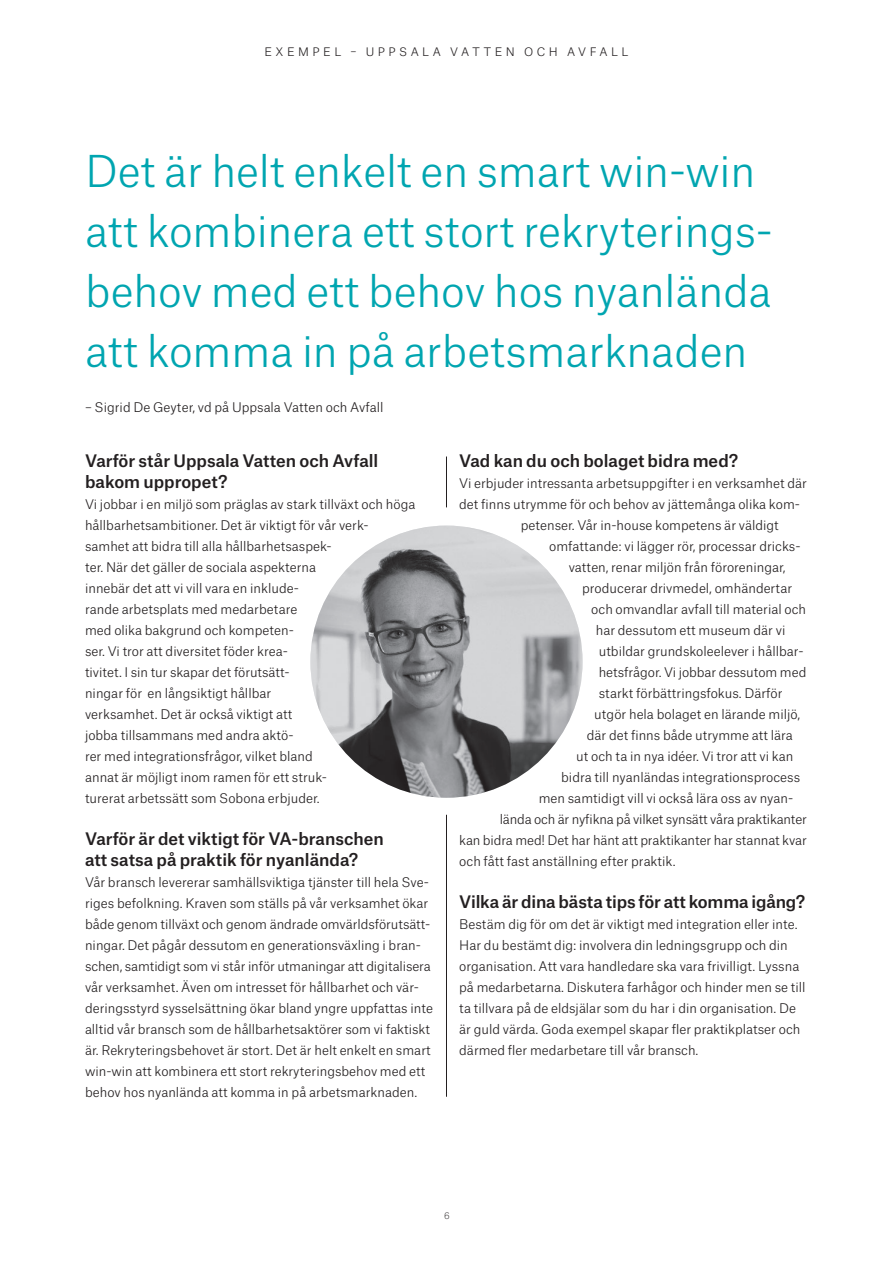
<style>
.page{position:relative;width:893px;height:1263px;background:#fff}
.page>*{position:absolute;margin:0;border:0;box-sizing:border-box;transform-origin:0 0}
.t1{font:300 42px/60px "Atlas Grotesk";letter-spacing:-.005em;color:#00a5b0}
.t2{font:500 16.5px/21px "Atlas Grotesk";color:#231f20}
.t3{font:300 12.75px/21px "Atlas Grotesk";color:#231f20}
.t4{font:300 11.25px "Atlas Grotesk";letter-spacing:.31em;color:#231f20}
.t5{font:100 9px "Atlas Grotesk";color:#231f20}
</style>
<div class="page">
<img style="left:310px;top:526px;width:273px;height:272px;border-radius:136px">
<hr style="left:446px;top:456px;width:1px;height:51px;background:#231f20">
<hr style="left:446px;top:815px;width:1px;height:282px;background:#231f20">
<p class="t4" style="left:264px;top:43px;width:366px">EXEMPEL – UPPSALA VATTEN OCH AVFALL</p>
<p class="t1" style="left:85px;top:137px;width:689px">Det är helt enkelt en smart win-win att kombinera ett stort rekryterings&shy;behov med ett behov hos nyanlända att komma in på arbetsmarknaden</p>
<p class="t3" style="left:85px;top:395px;width:300px">– Sigrid De Geyter, vd på Uppsala Vatten och Avfall</p>
<p class="t2" style="left:85px;top:448px;width:295px">Varför står Uppsala Vatten och Avfall bakom uppropet?</p>
<p class="t3" style="left:85px;top:492px;width:332px">Vi jobbar i en miljö som präglas av stark tillväxt och höga hållbarhetsambitioner. Det är viktigt för vår verk&shy;samhet att bidra till alla hållbarhetsaspek-<br>ter. När det gäller de sociala aspekterna<br>innebär det att vi vill vara en inklude-<br>rande arbetsplats med medarbetare<br>med olika bakgrund och kompeten-<br>ser. Vi tror att diversitet föder krea-<br>tivitet. I sin tur skapar det förutsätt-<br>ningar för en långsiktigt hållbar<br>verksamhet. Det är också viktigt att<br>jobba tillsammans med andra aktö-<br>rer med integrationsfrågor, vilket bland<br>annat är möjligt inom ramen för ett struk-<br>turerat arbetssätt som Sobona erbjuder.</p>
<p class="t2" style="left:85px;top:826px;width:300px">Varför är det viktigt för VA-branschen att satsa på praktik för nyanlända?</p>
<p class="t3" style="left:85px;top:870px;width:350px">Vår bransch levererar samhällsviktiga tjänster till hela Sve&shy;riges befolkning. Kraven som ställs på vår verksamhet ökar både genom tillväxt och genom ändrade omvärldsförutsätt&shy;ningar. Det pågår dessutom en generationsväxling i bran&shy;schen, samtidigt som vi står inför utmaningar att digitalisera vår verksamhet. Även om intresset för hållbarhet och vär&shy;deringsstyrd sysselsättning ökar bland yngre uppfattas inte alltid vår bransch som de hållbarhetsaktörer som vi faktiskt är. Rekryteringsbehovet är stort. Det är helt enkelt en smart win-win att kombinera ett stort rekryteringsbehov med ett behov hos nyanlända att komma in på arbetsmarknaden.</p>
<p class="t2" style="left:459px;top:448px;width:281px">Vad kan du och bolaget bidra med?</p>
<p class="t3" style="left:459px;top:471px;width:349px">Vi erbjuder intressanta arbetsuppgifter i en verksamhet där</p>
<p class="t3" style="left:459px;top:492px;width:342px">det finns utrymme för och behov av jättemånga olika kom-</p>
<p class="t3" style="left:521px;top:513px;width:260px">petenser. Vår in-house kompetens är väldigt</p>
<p class="t3" style="left:549px;top:534px;width:251px">omfattande: vi lägger rör, processar dricks-</p>
<p class="t3" style="left:569px;top:555px;width:218px">vatten, renar miljön från föroreningar,</p>
<p class="t3" style="left:582px;top:576px;width:211px">producerar drivmedel, omhändertar</p>
<p class="t3" style="left:591px;top:597px;width:216px">och omvandlar avfall till material och</p>
<p class="t3" style="left:596px;top:618px;width:191px">har dessutom ett museum där vi</p>
<p class="t3" style="left:599px;top:639px;width:206px">utbildar grundskoleelever i hållbar-</p>
<p class="t3" style="left:599px;top:660px;width:209px">hetsfrågor. Vi jobbar dessutom med</p>
<p class="t3" style="left:599px;top:681px;width:185px">starkt förbättringsfokus. Därför</p>
<p class="t3" style="left:594px;top:702px;width:207px">utgör hela bolaget en lärande miljö,</p>
<p class="t3" style="left:587px;top:723px;width:208px">där det finns både utrymme att lära</p>
<p class="t3" style="left:576px;top:744px;width:219px">ut och ta in nya idéer. Vi tror att vi kan</p>
<p class="t3" style="left:561px;top:765px;width:240px">bidra till nyanländas integrationsprocess</p>
<p class="t3" style="left:539px;top:786px;width:256px">men samtidigt vill vi också lära oss av nyan-</p>
<p class="t3" style="left:500px;top:807px;width:309px">lända och är nyfikna på vilket synsätt våra praktikanter</p>
<p class="t3" style="left:459px;top:828px;width:349px">kan bidra med! Det har hänt att praktikanter har stannat kvar</p>
<p class="t3" style="left:459px;top:849px;width:216px">och fått fast anställning efter praktik.</p>
<p class="t2" style="left:459px;top:889px;width:348px">Vilka är dina bästa tips för att komma igång?</p>
<p class="t3" style="left:459px;top:912px;width:348px">Bestäm dig för om det är viktigt med integration eller inte.<br>Har du bestämt dig: involvera din ledningsgrupp och din organisation. Att vara handledare ska vara frivilligt. Lyssna på medarbetarna. Diskutera farhågor och hinder men se till ta tillvara på de eldsjälar som du har i din organisation. De är guld värda. Goda exempel skapar fler praktikplatser och därmed fler medarbetare till vår bransch.</p>
<p class="t5" style="left:444px;top:1208px;width:7px">6</p>
</div>
